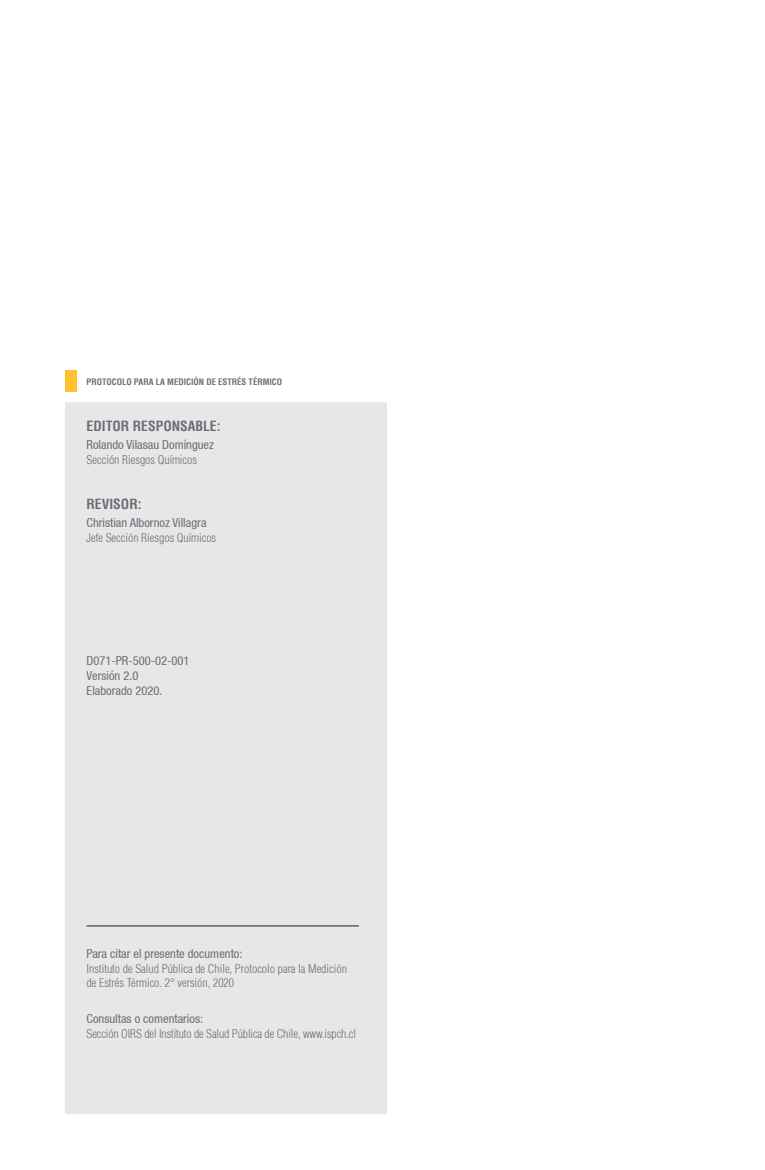
<style>
.page{position:relative;width:765px;height:1170px;background:#fff}
.page>*{position:absolute;margin:0;border:0;box-sizing:border-box;transform-origin:0 0}
.t1{font:700 condensed 13.75px "Helvetica";color:#6c6d70}
.t2{font:condensed 12.5px/15px "Helvetica 57";color:#6c6d70}
.t3{font:300 condensed 11.88px/14.2px "Helvetica";color:#6c6d70}
.t4{font:700 condensed 8.75px "Helvetica";color:#6c6d70}
</style>
<div class="page">
<div style="left:66px;top:402px;width:321px;height:711px;background:#e6e7e9"></div>
<div style="left:66px;top:370px;width:11px;height:22px;background:#fec231"></div>
<hr style="left:87px;top:925px;width:272px;height:1px;background:#231f20">
<p class="t4" style="left:87px;top:376px;width:197px">PROTOCOLO PARA LA MEDICIÓN DE ESTRÉS TÉRMICO</p>
<p class="t1" style="left:87px;top:417px;width:136px">EDITOR RESPONSABLE:</p>
<p class="t2" style="left:87px;top:437px;width:129px">Rolando Vilasau Domínguez</p>
<p class="t3" style="left:87px;top:452px;width:112px">Sección Riesgos Químicos</p>
<p class="t1" style="left:87px;top:495px;width:57px">REVISOR:</p>
<p class="t2" style="left:87px;top:515px;width:121px">Christian Albornoz Villagra</p>
<p class="t3" style="left:87px;top:530px;width:131px">Jefe Sección Riesgos Químicos</p>
<p class="t2" style="left:87px;top:653px;width:105px">D071-PR-500-02-001<br>Versión 2.0<br>Elaborado 2020.</p>
<p class="t2" style="left:87px;top:946px;width:157px">Para citar el presente documento:</p>
<p class="t3" style="left:87px;top:961px;width:262px">Instituto de Salud Pública de Chile, Protocolo para la Medición de Estrés Térmico. 2° versión, 2020</p>
<p class="t2" style="left:87px;top:1011px;width:118px">Consultas o comentarios:</p>
<p class="t3" style="left:87px;top:1025px;width:271px">Sección OIRS del Instituto de Salud Pública de Chile, www.ispch.cl</p>
</div>
